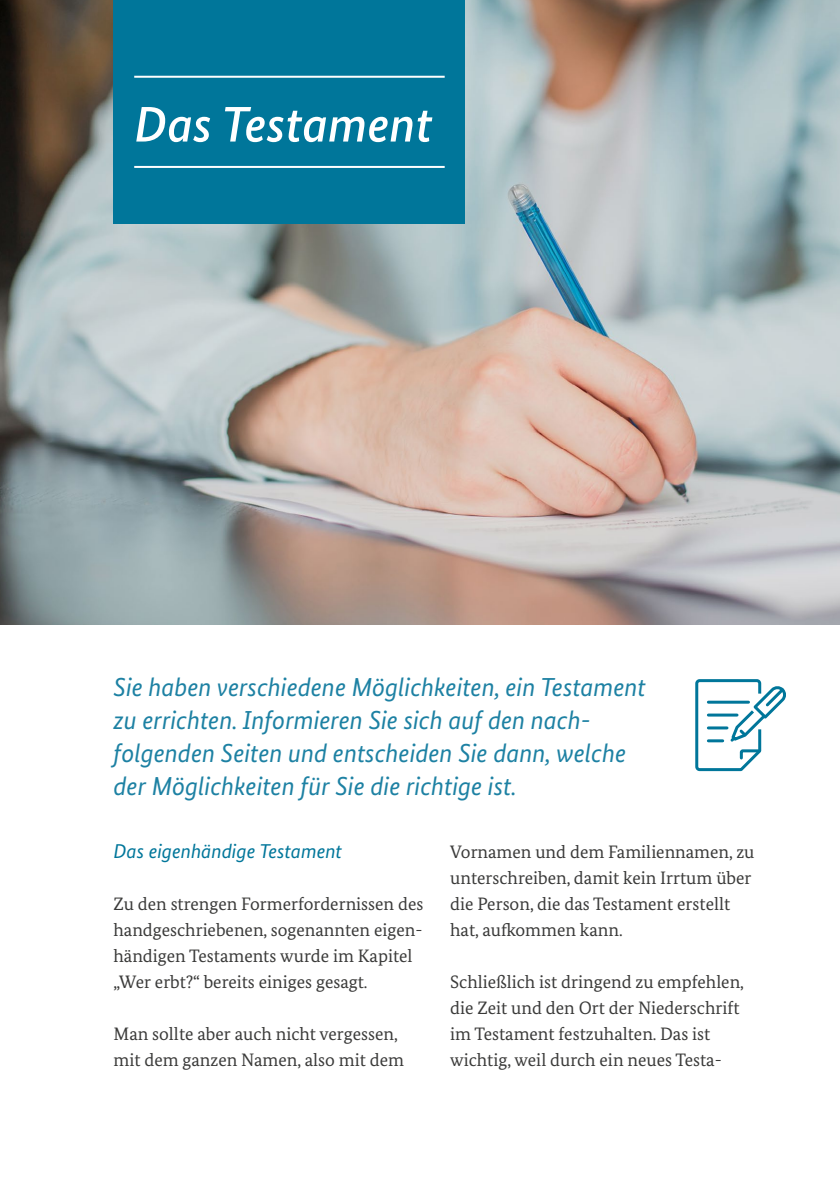
<style>
.page{position:relative;width:840px;height:1191px;background:#fff}
.page>*{position:absolute;margin:0;border:0;box-sizing:border-box;transform-origin:0 0}
.Inhalt_H1-Kapitelheadline_Linie_oben_und{font:italic 500 50px "Bundes Sans";color:#fff}
.Inhalt_P-Teaser{font:italic 26px/33px "Bundes Sans";color:#1d81a3}
.Inhalt_H2_Innen{font:italic 20px "Bundes Sans";color:#00769a}
.Inhalt_P-Copy{font:18px/26px "Bundes Serif";color:#3a3a39}
</style>
<div class="page">
<img style="left:0;top:0;width:839px;height:624px">
<div style="left:113px;top:0;width:352px;height:224px;background:#00769a"></div>
<svg style="left:695px;top:679px;width:91px;height:93px"></svg>
<hr style="left:134px;top:76px;width:310px;height:2px;background:#fff">
<hr style="left:134px;top:166px;width:310px;height:2px;background:#fff">
<h1 class="Inhalt_H1-Kapitelheadline_Linie_oben_und" style="left:134px;top:94px;width:299px">Das Testament</h1>
<p class="Inhalt_P-Teaser" style="left:113px;top:670px;width:533px">Sie haben verschiedene Möglichkeiten, ein Testament zu errichten. Informieren Sie sich auf den nach&shy;folgenden Seiten und entscheiden Sie dann, welche der Möglichkeiten für Sie die richtige ist.</p>
<h2 class="Inhalt_H2_Innen" style="left:113px;top:839px;width:230px">Das eigenhändige Testament</h2>
<p class="Inhalt_P-Copy" style="left:113px;top:891px;width:311px">Zu den strengen Formerfordernissen des handgeschriebenen, sogenannten eigen&shy;händigen Testaments wurde im Kapitel „Wer erbt?“ bereits einiges gesagt.</p>
<p class="Inhalt_P-Copy" style="left:113px;top:1021px;width:292px">Man sollte aber auch nicht vergessen, mit dem ganzen Namen, also mit dem</p>
<p class="Inhalt_P-Copy" style="left:450px;top:839px;width:305px">Vornamen und dem Familiennamen, zu unterschreiben, damit kein Irrtum über die Person, die das Testament erstellt hat, aufkommen kann.</p>
<p class="Inhalt_P-Copy" style="left:450px;top:969px;width:295px">Schließlich ist dringend zu empfehlen, die Zeit und den Ort der Niederschrift im Testament festzuhalten. Das ist wichtig, weil durch ein neues Testa-</p>
</div>
